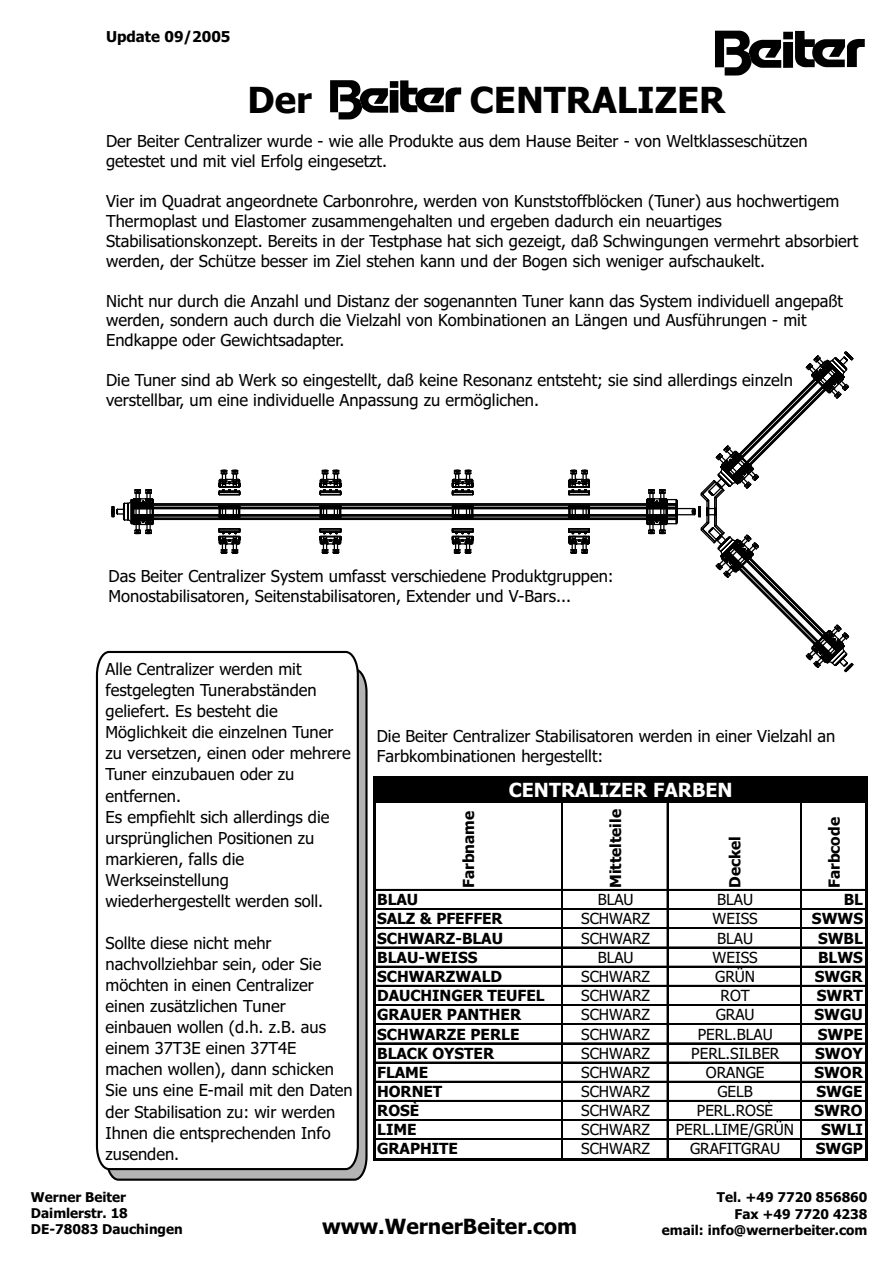
<style>
.page{position:relative;width:894px;height:1263px;background:#fff}
.page>*{position:absolute;margin:0;border:0;box-sizing:border-box;transform-origin:0 0}
.t1{font:700 36px "Tahoma";color:#000}
.t2{font:700 21px "Tahoma";color:#000}
.t3{font:700 19.5px "Tahoma";color:#fff}
.t4{font:16.5px/21px "Tahoma";color:#000}
.t5{font:700 15.3px "Tahoma";letter-spacing:-.005em;color:#000}
.t6{font:15.3px "Tahoma";letter-spacing:-.005em;color:#000}
.t7{font:700 15px "Tahoma";color:#000}
.t8{font:700 13.5px/16.4px "Tahoma";color:#000;text-align:right}
</style>
<div class="page">
<svg style="left:108px;top:670px;width:260px;height:511px;background:#8b8b8b"></svg>
<svg style="left:95px;top:650px;width:265px;height:521px"></svg>
<svg style="left:330px;top:80px;width:131px;height:39px"></svg>
<hr style="left:133px;top:518px;width:544px;height:1px;background:#000">
<hr style="left:133px;top:515px;width:544px;height:2px;background:#000">
<hr style="left:133px;top:519px;width:544px;height:1px;background:#000">
<hr style="left:133px;top:514px;width:544px;height:1px;background:#000">
<hr style="left:133px;top:507px;width:544px;height:1px;background:#000">
<hr style="left:133px;top:504px;width:544px;height:2px;background:#000">
<hr style="left:133px;top:508px;width:544px;height:1px;background:#000">
<hr style="left:133px;top:503px;width:544px;height:2px;background:#000">
<svg style="left:568px;top:506px;width:22px;height:12px"></svg>
<svg style="left:568px;top:469px;width:22px;height:26px"></svg>
<hr style="left:569px;top:490px;width:20px;height:2px;background:#000">
<svg style="left:568px;top:528px;width:22px;height:26px"></svg>
<svg style="left:645px;top:351px;width:209px;height:322px"></svg>
<svg style="left:218px;top:505px;width:22px;height:13px"></svg>
<svg style="left:319px;top:505px;width:22px;height:13px"></svg>
<svg style="left:451px;top:505px;width:22px;height:13px"></svg>
<svg style="left:218px;top:528px;width:23px;height:26px"></svg>
<svg style="left:218px;top:469px;width:23px;height:26px"></svg>
<hr style="left:219px;top:490px;width:21px;height:2px;background:#000">
<svg style="left:319px;top:469px;width:23px;height:26px"></svg>
<hr style="left:320px;top:490px;width:21px;height:2px;background:#000">
<svg style="left:451px;top:469px;width:23px;height:26px"></svg>
<hr style="left:453px;top:490px;width:20px;height:2px;background:#000">
<svg style="left:319px;top:528px;width:23px;height:26px"></svg>
<svg style="left:451px;top:528px;width:23px;height:26px"></svg>
<svg style="left:112px;top:489px;width:43px;height:46px"></svg>
<svg style="left:715px;top:31px;width:150px;height:45px"></svg>
<div style="left:374px;top:778px;width:492px;height:24px;background:#000"></div>
<hr style="left:373px;top:777px;width:2px;height:384px;background:#000">
<hr style="left:865px;top:779px;width:3px;height:382px;background:#000">
<hr style="left:562px;top:803px;width:1px;height:355px;background:#000">
<hr style="left:667px;top:803px;width:1px;height:355px;background:#000">
<hr style="left:801px;top:803px;width:1px;height:355px;background:#000">
<hr style="left:375px;top:777px;width:493px;height:2px;background:#000">
<hr style="left:375px;top:802px;width:490px;height:1px;background:#000">
<hr style="left:375px;top:889px;width:490px;height:2px;background:#000">
<hr style="left:375px;top:908px;width:490px;height:1px;background:#000">
<hr style="left:375px;top:909px;width:490px;height:1px;background:#000">
<hr style="left:375px;top:928px;width:490px;height:1px;background:#000">
<hr style="left:375px;top:947px;width:490px;height:1px;background:#000">
<hr style="left:375px;top:966px;width:490px;height:1px;background:#000">
<hr style="left:375px;top:985px;width:490px;height:2px;background:#000">
<hr style="left:375px;top:1004px;width:490px;height:1px;background:#000">
<hr style="left:375px;top:1005px;width:490px;height:1px;background:#000">
<hr style="left:375px;top:1023px;width:490px;height:1px;background:#000">
<hr style="left:375px;top:1024px;width:490px;height:1px;background:#000">
<hr style="left:375px;top:1043px;width:490px;height:1px;background:#000">
<hr style="left:375px;top:1062px;width:490px;height:1px;background:#000">
<hr style="left:375px;top:1081px;width:490px;height:2px;background:#000">
<hr style="left:375px;top:1100px;width:490px;height:2px;background:#000">
<hr style="left:375px;top:1119px;width:490px;height:1px;background:#000">
<hr style="left:375px;top:1120px;width:490px;height:1px;background:#000">
<hr style="left:375px;top:1139px;width:490px;height:1px;background:#000">
<hr style="left:375px;top:1158px;width:493px;height:3px;background:#000">
<p class="t7" style="left:106px;top:31px;width:126px">Update 09/2005</p>
<h1 class="t1" style="left:247px;top:86px;width:66px">Der</h1>
<h1 class="t1" style="left:470px;top:86px;width:257px">CENTRALIZER</h1>
<p class="t4" style="left:106px;top:133px;width:703px;line-height:20px">Der Beiter Centralizer wurde - wie alle Produkte aus dem Hause Beiter - von Weltklasseschützen getestet und mit viel Erfolg eingesetzt.</p>
<p class="t4" style="left:106px;top:192px;width:754px;line-height:20px">Vier im Quadrat angeordnete Carbonrohre, werden von Kunststoffblöcken (Tuner) aus hochwertigem Thermoplast und Elastomer zusammengehalten und ergeben dadurch ein neuartiges Stabilisationskonzept. Bereits in der Testphase hat sich gezeigt, daß Schwingungen vermehrt absorbiert werden, der Schütze besser im Ziel stehen kann und der Bogen sich weniger aufschaukelt.</p>
<p class="t4" style="left:106px;top:292px;width:739px;line-height:20px">Nicht nur durch die Anzahl und Distanz der sogenannten Tuner kann das System individuell angepaßt werden, sondern auch durch die Vielzahl von Kombinationen an Längen und Ausführungen - mit<br>Endkappe oder Gewichtsadapter.</p>
<p class="t4" style="left:106px;top:372px;width:688px;line-height:20px">Die Tuner sind ab Werk so eingestellt, daß keine Resonanz entsteht; sie sind allerdings einzeln verstellbar, um eine individuelle Anpassung zu ermöglichen.</p>
<p class="t4" style="left:109px;top:568px;width:507px;line-height:20px">Das Beiter Centralizer System umfasst verschiedene Produktgruppen:<br>Monostabilisatoren, Seitenstabilisatoren, Extender und V-Bars...</p>
<p class="t4" style="left:106px;top:660px;width:247px">Alle Centralizer werden mit festgelegten Tunerabständen geliefert. Es besteht die<br>Möglichkeit die einzelnen Tuner zu versetzen, einen oder mehrere<br>Tuner einzubauen oder zu entfernen.<br>Es empfiehlt sich allerdings die ursprünglichen Positionen zu markieren, falls die<br>Werkseinstellung wiederhergestellt werden soll.</p>
<p class="t4" style="left:106px;top:934px;width:249px">Sollte diese nicht mehr nachvollziehbar sein, oder Sie möchten in einen Centralizer einen zusätzlichen Tuner einbauen wollen (d.h. z.B. aus einem 37T3E einen 37T4E machen wollen), dann schicken<br>Sie uns eine E-mail mit den Daten der Stabilisation zu: wir werden<br>Ihnen die entsprechenden Info zusenden.</p>
<p class="t4" style="left:377px;top:727px;width:460px;line-height:20px">Die Beiter Centralizer Stabilisatoren werden in einer Vielzahl an<br>Farbkombinationen hergestellt:</p>
<p class="t3" style="left:509px;top:782px;width:225px">CENTRALIZER FARBEN</p>
<p class="t5" style="left:463px;top:888px;width:79px;rotate:-90deg">Farbname</p>
<p class="t5" style="left:609px;top:888px;width:80px;rotate:-90deg">Mittelteile</p>
<p class="t5" style="left:729px;top:888px;width:54px;rotate:-90deg">Deckel</p>
<p class="t5" style="left:828px;top:888px;width:72px;rotate:-90deg">Farbcode</p>
<p class="t5" style="left:377px;top:894px;width:43px">BLAU</p>
<p class="t6" style="left:598px;top:894px;width:37px">BLAU</p>
<p class="t6" style="left:717px;top:894px;width:37px">BLAU</p>
<p class="t5" style="left:844px;top:894px;width:21px">BL</p>
<p class="t5" style="left:377px;top:913px;width:127px">SALZ &amp; PFEFFER</p>
<p class="t6" style="left:581px;top:913px;width:71px">SCHWARZ</p>
<p class="t6" style="left:713px;top:913px;width:47px">WEISS</p>
<p class="t5" style="left:812px;top:913px;width:53px">SWWS</p>
<p class="t5" style="left:377px;top:932px;width:127px">SCHWARZ-BLAU</p>
<p class="t6" style="left:581px;top:932px;width:71px">SCHWARZ</p>
<p class="t6" style="left:717px;top:932px;width:37px">BLAU</p>
<p class="t5" style="left:818px;top:932px;width:46px">SWBL</p>
<p class="t5" style="left:377px;top:951px;width:102px">BLAU-WEISS</p>
<p class="t6" style="left:598px;top:951px;width:37px">BLAU</p>
<p class="t6" style="left:713px;top:951px;width:47px">WEISS</p>
<p class="t5" style="left:818px;top:951px;width:46px">BLWS</p>
<p class="t5" style="left:377px;top:970px;width:126px">SCHWARZWALD</p>
<p class="t6" style="left:581px;top:970px;width:71px">SCHWARZ</p>
<p class="t6" style="left:715px;top:970px;width:41px">GRÜN</p>
<p class="t5" style="left:815px;top:970px;width:49px">SWGR</p>
<p class="t5" style="left:377px;top:989px;width:169px">DAUCHINGER TEUFEL</p>
<p class="t6" style="left:581px;top:989px;width:71px">SCHWARZ</p>
<p class="t6" style="left:721px;top:989px;width:31px">ROT</p>
<p class="t5" style="left:817px;top:989px;width:47px">SWRT</p>
<p class="t5" style="left:377px;top:1009px;width:146px">GRAUER PANTHER</p>
<p class="t6" style="left:581px;top:1009px;width:71px">SCHWARZ</p>
<p class="t6" style="left:716px;top:1009px;width:40px">GRAU</p>
<p class="t5" style="left:815px;top:1009px;width:50px">SWGU</p>
<p class="t5" style="left:377px;top:1028px;width:144px">SCHWARZE PERLE</p>
<p class="t6" style="left:581px;top:1028px;width:71px">SCHWARZ</p>
<p class="t6" style="left:698px;top:1028px;width:77px">PERL.BLAU</p>
<p class="t5" style="left:818px;top:1028px;width:46px">SWPE</p>
<p class="t5" style="left:377px;top:1047px;width:118px">BLACK OYSTER</p>
<p class="t6" style="left:581px;top:1047px;width:71px">SCHWARZ</p>
<p class="t6" style="left:691px;top:1047px;width:90px">PERL.SILBER</p>
<p class="t5" style="left:815px;top:1047px;width:49px">SWOY</p>
<p class="t5" style="left:377px;top:1066px;width:53px">FLAME</p>
<p class="t6" style="left:581px;top:1066px;width:71px">SCHWARZ</p>
<p class="t6" style="left:706px;top:1066px;width:60px">ORANGE</p>
<p class="t5" style="left:814px;top:1066px;width:50px">SWOR</p>
<p class="t5" style="left:377px;top:1085px;width:67px">HORNET</p>
<p class="t6" style="left:581px;top:1085px;width:71px">SCHWARZ</p>
<p class="t6" style="left:717px;top:1085px;width:37px">GELB</p>
<p class="t5" style="left:816px;top:1085px;width:48px">SWGE</p>
<p class="t5" style="left:377px;top:1105px;width:44px">ROSÈ</p>
<p class="t6" style="left:581px;top:1105px;width:71px">SCHWARZ</p>
<p class="t6" style="left:697px;top:1105px;width:78px">PERL.ROSÈ</p>
<p class="t5" style="left:814px;top:1105px;width:50px">SWRO</p>
<p class="t5" style="left:377px;top:1124px;width:41px">LIME</p>
<p class="t6" style="left:581px;top:1124px;width:71px">SCHWARZ</p>
<p class="t6" style="left:676px;top:1124px;width:120px">PERL.LIME/GRÜN</p>
<p class="t5" style="left:821px;top:1124px;width:43px">SWLI</p>
<p class="t5" style="left:377px;top:1143px;width:82px">GRAPHITE</p>
<p class="t6" style="left:581px;top:1143px;width:71px">SCHWARZ</p>
<p class="t6" style="left:690px;top:1143px;width:92px">GRAFITGRAU</p>
<p class="t5" style="left:816px;top:1143px;width:48px">SWGP</p>
<p class="t8" style="left:31px;top:1190px;width:153px;text-align:left">Werner Beiter<br>Daimlerstr. 18<br>DE-78083 Dauchingen</p>
<p class="t2" style="left:322px;top:1218px;width:256px">www.WernerBeiter.com</p>
<p class="t8" style="left:662px;top:1190px;width:207px">Tel. +49 7720 856860<br>Fax +49 7720 4238<br>email: info@wernerbeiter.com</p>
</div>
